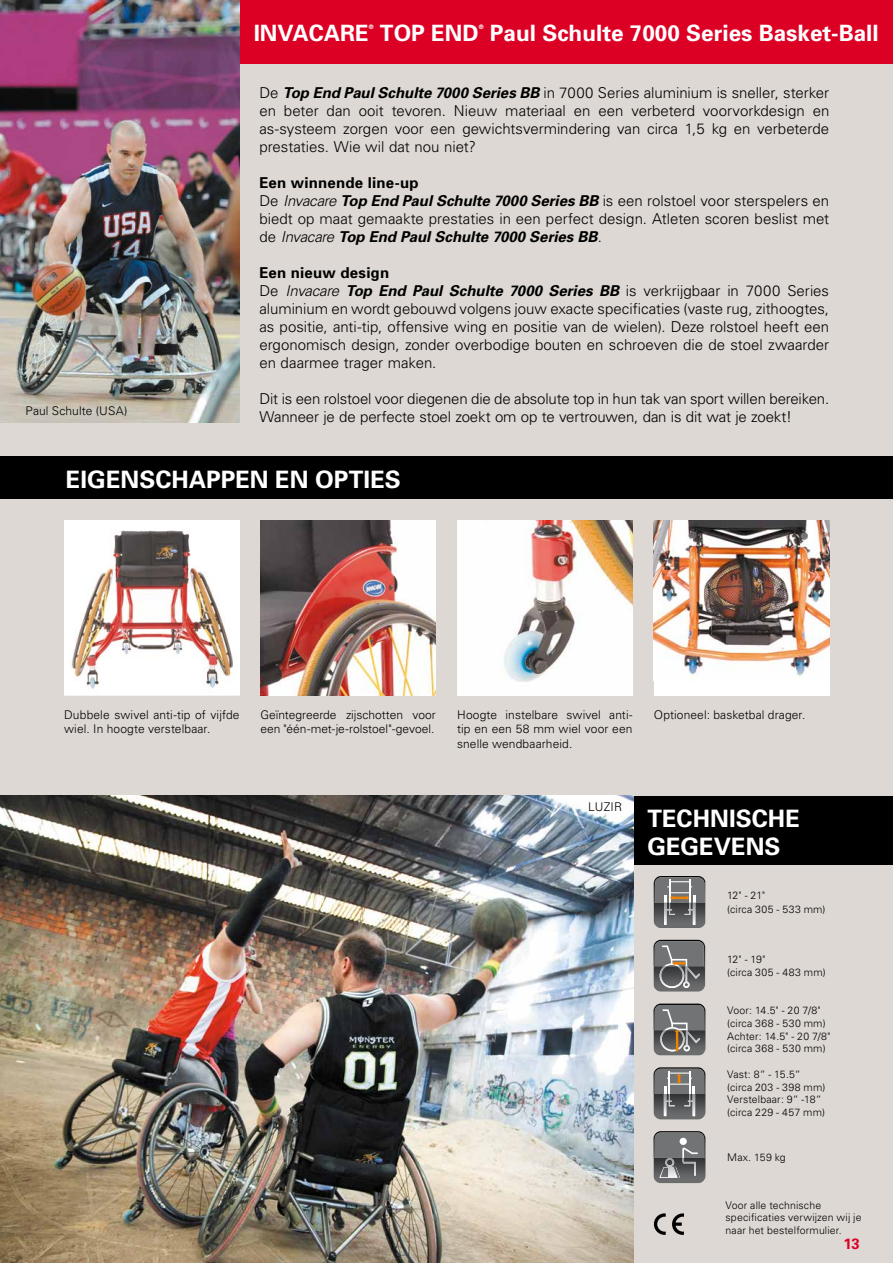
<style>
.page{position:relative;width:893px;height:1263px;background:#ddd8d3}
.page>*{position:absolute;margin:0;border:0;box-sizing:border-box;transform-origin:0 0}
.t1{font:700 24px/28.8px "Univers";letter-spacing:.005em;color:#fff}
.t2{font:700 22.5px "Univers";color:#fff}
.t3{font:300 15px/18px "Univers";color:#000}
.t4{font:700 15px "Univers";color:#dd0025}
.t5{font:300 12px/14.4px "Univers";letter-spacing:.005em;color:#000}
.t6{font:300 10.5px/12.6px "Univers";letter-spacing:.015em;color:#000}
.t7{font:700 6.15px "Univers";color:#fff}
.s1{font-weight:700;font-style:italic}
.s2{font-weight:700}
.s3{font-style:italic}
</style>
<div class="page">
<div style="left:238px;top:0;width:655px;height:64px;background:#dd0025"></div>
<img style="left:0;top:0;width:239px;height:422px">
<img style="left:260px;top:520px;width:176px;height:176px">
<img style="left:457px;top:520px;width:175px;height:176px">
<div style="left:654px;top:520px;width:175px;height:176px;background:#fff"></div>
<img style="left:654px;top:520px;width:175px;height:156px">
<img style="left:64px;top:520px;width:176px;height:176px">
<div style="left:634px;top:796px;width:259px;height:68px;background:#000"></div>
<div style="left:0;top:456px;width:893px;height:43px;background:#000"></div>
<img style="left:655px;top:925px;width:49px;height:3px">
<svg style="left:654px;top:876px;width:51px;height:49px;background:#767574"></svg>
<svg style="left:653px;top:940px;width:52px;height:50px;background:#737272"></svg>
<svg style="left:653px;top:1003px;width:52px;height:52px;background:#767473"></svg>
<svg style="left:653px;top:1067px;width:52px;height:52px;background:#777677"></svg>
<svg style="left:653px;top:1131px;width:52px;height:52px;background:#727374"></svg>
<img style="left:0;top:795px;width:634px;height:468px">
<svg style="left:672px;top:1213px;width:12px;height:22px"></svg>
<svg style="left:654px;top:1213px;width:12px;height:22px"></svg>
<p class="t5" style="left:26px;top:404px;width:104px">Paul Schulte (USA)</p>
<h2 class="t2" style="left:254px;top:19px;width:117px">INVACARE</h2>
<p class="t7" style="left:369px;top:22px;width:6px">®</p>
<h2 class="t2" style="left:380px;top:19px;width:100px">TOP END</h2>
<p class="t7" style="left:479px;top:22px;width:6px">®</p>
<h2 class="t2" style="left:490px;top:19px;width:390px">Paul Schulte 7000 Series Basket-Ball</h2>
<p class="t3" style="left:259px;top:83px;width:571px;text-align:justify">De <span class="s1">Top End Paul Schulte 7000 Series BB</span> in 7000 Series aluminium is sneller, sterker en beter dan ooit tevoren. Nieuw materiaal en een verbeterd voorvorkdesign en as-systeem zorgen voor een gewichtsvermindering van circa 1,5 kg en verbeterde prestaties. Wie wil dat nou niet?</p>
<p class="t3" style="left:259px;top:173px;width:571px"><span class="s2">Een winnende line-up<br></span>De <span class="s3">Invacare</span> <span class="s1">Top End Paul Schulte 7000 Series BB</span> is een rolstoel voor sterspelers en biedt op maat gemaakte prestaties in een perfect design. Atleten scoren beslist met de <span class="s3">Invacare</span> <span class="s1">Top End Paul Schulte 7000 Series BB</span>.</p>
<p class="t3" style="left:259px;top:263px;width:571px"><span class="s2">Een nieuw design<br></span>De <span class="s3">Invacare</span> <span class="s1">Top End Paul Schulte 7000 Series BB</span> is verkrijgbaar in 7000 Series aluminium en wordt gebouwd volgens jouw exacte specificaties (vaste rug, zithoogtes, as positie, anti-tip, offensive wing en positie van de wielen). Deze rolstoel heeft een ergonomisch design, zonder overbodige bouten en schroeven die de stoel zwaarder en daarmee trager maken.</p>
<p class="t3" style="left:259px;top:389px;width:571px">Dit is een rolstoel voor diegenen die de absolute top in hun tak van sport willen bereiken.<br>Wanneer je de perfecte stoel zoekt om op te vertrouwen, dan is dit wat je zoekt!</p>
<h1 class="t1" style="left:66px;top:464px;width:336px">EIGENSCHAPPEN EN OPTIES</h1>
<p class="t5" style="left:64px;top:707px;width:177px">Dubbele swivel anti-tip of vijfde wiel. In hoogte verstelbaar.</p>
<p class="t5" style="left:260px;top:707px;width:177px">Geïntegreerde zijschotten voor een "één-met-je-rolstoel"-gevoel.</p>
<p class="t5" style="left:457px;top:707px;width:177px;text-align:justify">Hoogte instelbare swivel anti&shy;tip en een 58 mm wiel voor een snelle wendbaarheid.</p>
<p class="t5" style="left:654px;top:707px;width:153px">Optioneel: basketbal drager.</p>
<p class="t5" style="left:588px;top:799px;width:35px">LUZIR</p>
<h1 class="t1" style="left:647px;top:803px;width:154px">TECHNISCHE<br>GEGEVENS</h1>
<p class="t6" style="left:727px;top:888px;width:100px;line-height:13.5px">12" - 21"<br>(circa 305 - 533 mm)</p>
<p class="t6" style="left:727px;top:952px;width:100px;line-height:13.5px">12" - 19"<br>(circa 305 - 483 mm)</p>
<p class="t6" style="left:727px;top:1004px;width:105px">Voor: 14.5" - 20 7/8" (circa 368 - 530 mm)<br>Achter: 14.5" - 20 7/8" (circa 368 - 530 mm)</p>
<p class="t6" style="left:727px;top:1068px;width:100px">Vast: 8“ - 15.5“ (circa 203 - 398 mm)<br>Verstelbaar: 9“ -18“ (circa 229 - 457 mm)</p>
<p class="t6" style="left:727px;top:1150px;width:60px">Max. 159 kg</p>
<p class="t6" style="left:725px;top:1198px;width:137px">Voor alle technische specificaties verwijzen wij je naar het bestelformulier.</p>
<p class="t4" style="left:843px;top:1234px;width:18px">13</p>
</div>
